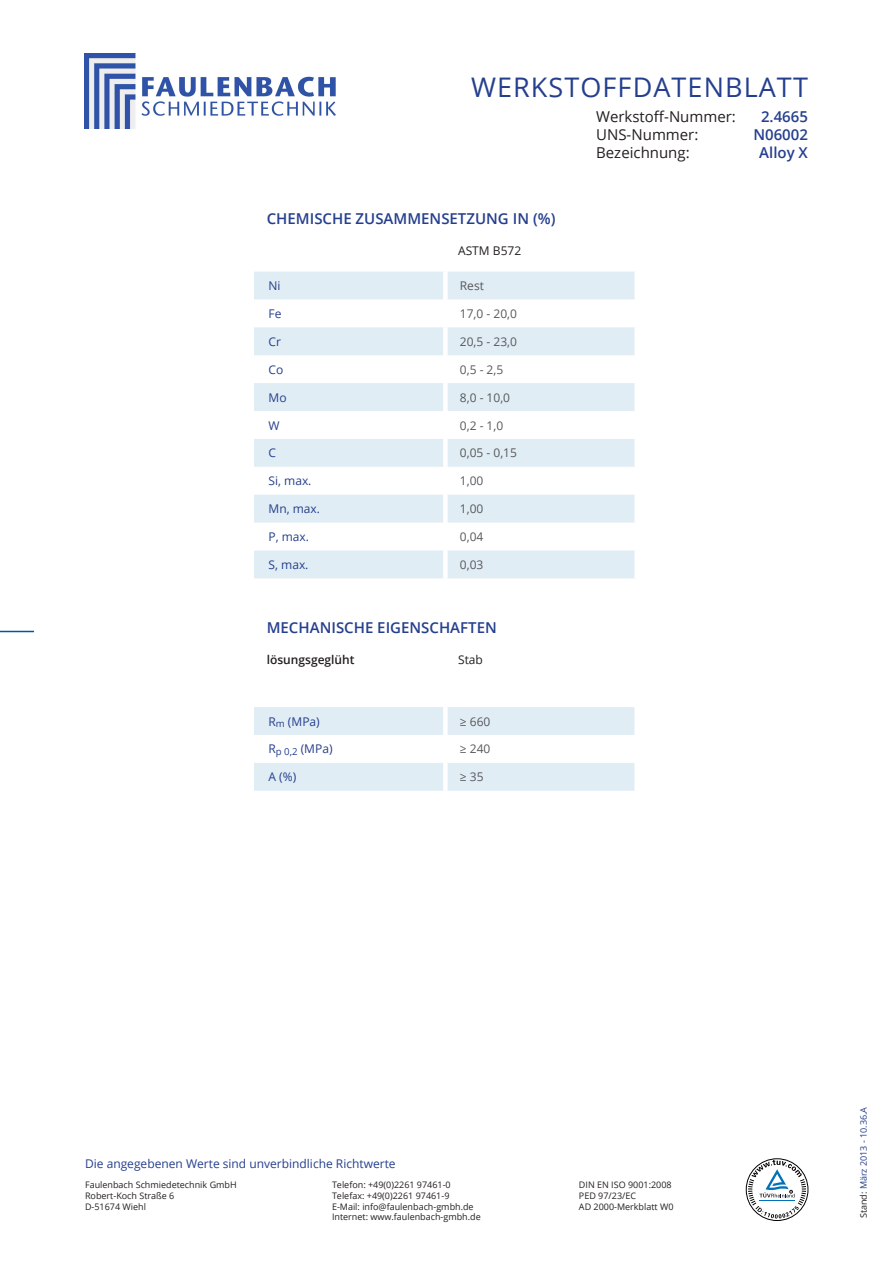
<style>
.page{position:relative;width:893px;height:1263px;background:#fff}
.page>*{position:absolute;margin:0;border:0;box-sizing:border-box;transform-origin:0 0}
.t1{font:27px "Open Sans";letter-spacing:.04em;color:#253f8e}
.Überschirft{font:600 15px "Open Sans";color:#253f8e}
.t2{font:15px/18px "Open Sans";color:#231f20}
.Tabellen_Inhalt_1__S{font:12px "Open Sans";color:#253f8e}
.Tablle_Inhalt{font:12px "Open Sans";color:#57585a}
.Subheadline{font:600 12px "Open Sans";color:#231f20}
.Subheadline-2{font:12px "Open Sans";color:#231f20}
.t3{font:9px/10.8px "Open Sans";color:#231f20}
.t4{font:9px "Open Sans";color:#253f8e}
.s1{color:#231f20}
</style>
<div class="page">
<div style="left:746px;top:1159px;width:62px;height:61px;border:1px solid #000;border-radius:50%"></div>
<svg style="left:748px;top:1159px;width:58px;height:59px"></svg>
<hr style="left:0;top:631px;width:34px;height:1px;background:#0154a6">
<svg style="left:254px;top:707px;width:380px;height:84px"></svg>
<div style="left:443px;top:707px;width:5px;height:28px;background:#fff"></div>
<div style="left:443px;top:735px;width:5px;height:28px;background:#fff"></div>
<div style="left:443px;top:763px;width:5px;height:28px;background:#fff"></div>
<svg style="left:254px;top:272px;width:380px;height:306px;fill:#e1edf4"></svg>
<div style="left:443px;top:272px;width:5px;height:27px;background:#fff"></div>
<div style="left:443px;top:299px;width:5px;height:28px;background:#fff"></div>
<div style="left:443px;top:327px;width:5px;height:28px;background:#fff"></div>
<div style="left:443px;top:355px;width:5px;height:28px;background:#fff"></div>
<div style="left:443px;top:383px;width:5px;height:28px;background:#fff"></div>
<div style="left:443px;top:411px;width:5px;height:28px;background:#fff"></div>
<div style="left:443px;top:439px;width:5px;height:28px;background:#fff"></div>
<div style="left:443px;top:467px;width:5px;height:28px;background:#fff"></div>
<div style="left:443px;top:495px;width:5px;height:28px;background:#fff"></div>
<div style="left:443px;top:523px;width:5px;height:27px;background:#fff"></div>
<div style="left:443px;top:550px;width:5px;height:28px;background:#fff"></div>
<img style="left:85px;top:53px;width:250px;height:75px">
<h1 class="t1" style="left:471px;top:68px;width:338px">WERKSTOFFDATENBLATT</h1>
<h2 class="t2" style="left:596px;top:107px;width:141px">Werkstoff-Nummer:<br>UNS-Nummer:<br>Bezeichnung:</h2>
<p class="Überschirft" style="left:761px;top:106px;width:48px">2.4665</p>
<p class="Überschirft" style="left:753px;top:124px;width:56px">N06002</p>
<p class="Überschirft" style="left:759px;top:142px;width:50px">Alloy X</p>
<p class="Überschirft" style="left:267px;top:208px;width:290px">CHEMISCHE ZUSAMMENSETZUNG IN (%)</p>
<p class="Subheadline-2" style="left:458px;top:242px;width:65px">ASTM B572</p>
<p class="Tabellen_Inhalt_1__S" style="left:268px;top:277px;width:14px">Ni</p>
<p class="Tablle_Inhalt" style="left:460px;top:277px;width:26px">Rest</p>
<p class="Tabellen_Inhalt_1__S" style="left:268px;top:305px;width:14px">Fe</p>
<p class="Tablle_Inhalt" style="left:460px;top:305px;width:59px">17,0 - 20,0</p>
<p class="Tabellen_Inhalt_1__S" style="left:268px;top:333px;width:14px">Cr</p>
<p class="Tablle_Inhalt" style="left:460px;top:333px;width:59px">20,5 - 23,0</p>
<p class="Tabellen_Inhalt_1__S" style="left:268px;top:361px;width:16px">Co</p>
<p class="Tablle_Inhalt" style="left:460px;top:361px;width:45px">0,5 - 2,5</p>
<p class="Tabellen_Inhalt_1__S" style="left:268px;top:389px;width:20px">Mo</p>
<p class="Tablle_Inhalt" style="left:460px;top:389px;width:52px">8,0 - 10,0</p>
<p class="Tabellen_Inhalt_1__S" style="left:268px;top:417px;width:13px">W</p>
<p class="Tablle_Inhalt" style="left:460px;top:417px;width:45px">0,2 - 1,0</p>
<p class="Tabellen_Inhalt_1__S" style="left:268px;top:445px;width:9px">C</p>
<p class="Tablle_Inhalt" style="left:460px;top:445px;width:59px">0,05 - 0,15</p>
<p class="Tabellen_Inhalt_1__S" style="left:268px;top:473px;width:44px">Si, max.</p>
<p class="Tablle_Inhalt" style="left:460px;top:473px;width:25px">1,00</p>
<p class="Tabellen_Inhalt_1__S" style="left:268px;top:501px;width:53px">Mn, max.</p>
<p class="Tablle_Inhalt" style="left:460px;top:501px;width:25px">1,00</p>
<p class="Tabellen_Inhalt_1__S" style="left:268px;top:528px;width:42px">P, max.</p>
<p class="Tablle_Inhalt" style="left:460px;top:528px;width:25px">0,04</p>
<p class="Tabellen_Inhalt_1__S" style="left:268px;top:556px;width:41px">S, max.</p>
<p class="Tablle_Inhalt" style="left:460px;top:556px;width:25px">0,03</p>
<p class="Überschirft" style="left:267px;top:618px;width:231px">MECHANISCHE EIGENSCHAFTEN</p>
<p class="Subheadline" style="left:267px;top:651px;width:89px">lösungsgeglüht</p>
<p class="Subheadline-2" style="left:458px;top:651px;width:26px">Stab</p>
<p class="Tabellen_Inhalt_1__S" style="left:269px;top:713px;width:53px">R<sub>m</sub> (MPa)</p>
<p class="Tablle_Inhalt" style="left:460px;top:713px;width:32px">≥ 660</p>
<p class="Tabellen_Inhalt_1__S" style="left:269px;top:741px;width:66px">R<sub>p</sub> <sub>0,2</sub> (MPa)</p>
<p class="Tablle_Inhalt" style="left:460px;top:741px;width:32px">≥ 240</p>
<p class="Tabellen_Inhalt_1__S" style="left:268px;top:769px;width:29px">A (%)</p>
<p class="Tablle_Inhalt" style="left:460px;top:769px;width:25px">≥ 35</p>
<h3 class="Tabellen_Inhalt_1__S" style="left:85px;top:1155px;width:312px">Die angegebenen Werte sind unverbindliche Richtwerte</h3>
<p class="t3" style="left:85px;top:1179px;width:153px">Faulenbach Schmiedetechnik GmbH<br>Robert-Koch Straße 6<br>D-51674 Wiehl</p>
<p class="t3" style="left:332px;top:1179px;width:150px">Telefon: +49(0)2261 97461-0<br>Telefax: +49(0)2261 97461-9<br>E-Mail: info@faulenbach-gmbh.de<br>Internet: www.faulenbach-gmbh.de</p>
<p class="t3" style="left:579px;top:1179px;width:96px">DIN EN ISO 9001:2008<br>PED 97/23/EC<br>AD 2000-Merkblatt W0</p>
<p class="t4" style="left:857px;top:1218px;width:113px;rotate:-90deg"><span class="s1">Stand:</span> März 2013 - 10.36.A</p>
</div>
